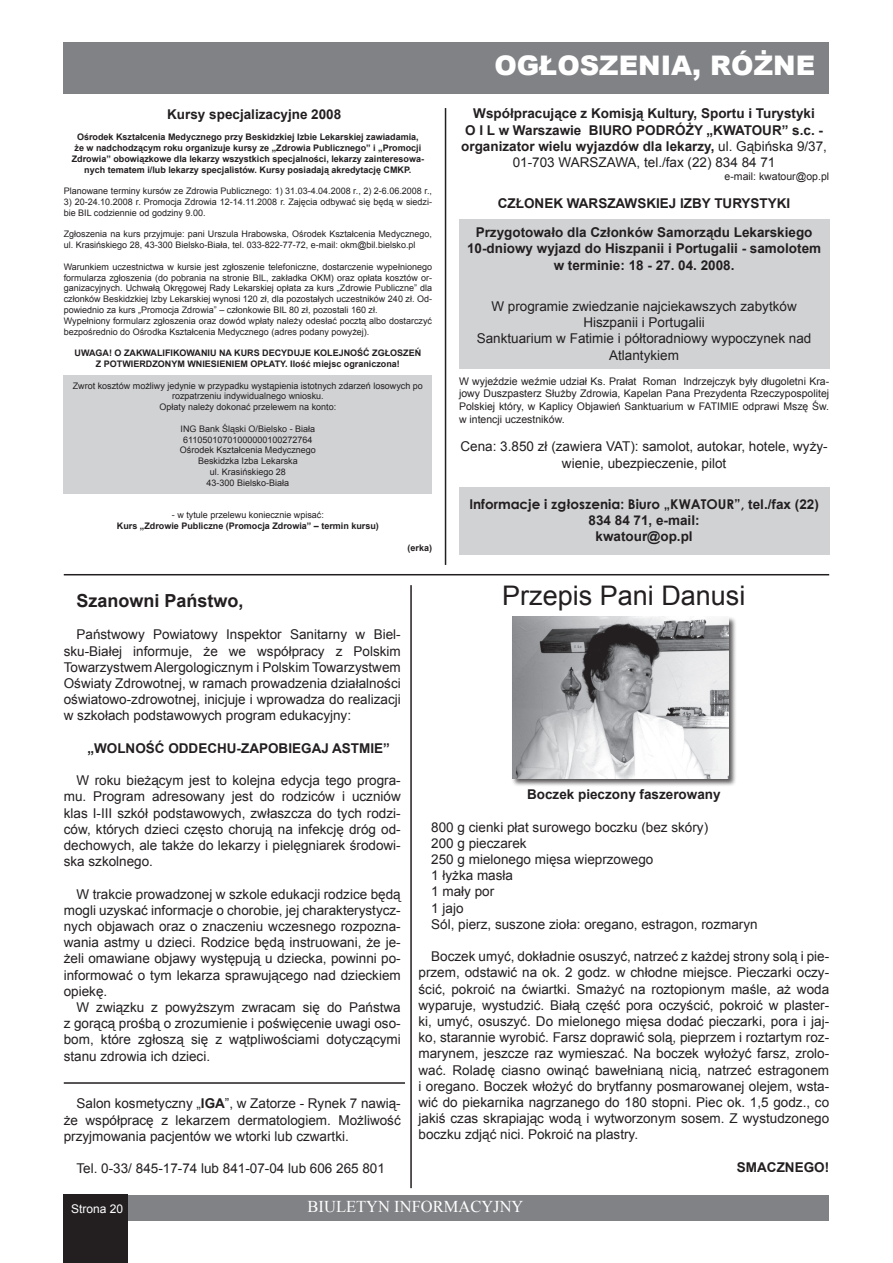
<style>
.page{position:relative;width:893px;height:1263px;background:#fff}
.page>*{position:absolute;margin:0;border:0;box-sizing:border-box;transform-origin:0 0}
.t1{font:27px "Arial";color:#231f20}
.t2{font:900 27px "Arial";color:#fff}
.t3{font:700 18px "Arial";color:#231f20}
.t4{font:16.5px "Times New Roman";color:#fff}
.t5{font:13.5px/16.2px "Arial";color:#231f20;text-align:justify}
.t6{font:700 13.5px/16.2px "Arial";color:#231f20;text-align:center}
.t7{font:700 13.5px "Century Gothic";color:#231f20}
.t8{font:12px "Arial";color:#fff}
.t9{font:10.5px/12.6px "Arial";color:#231f20;text-align:justify}
.t10{font:9px/10.8px "Arial";color:#231f20}
.t11{font:700 9px/10.8px "Arial";color:#231f20;text-align:center}
.s1{font-weight:400}
.s2{font-family:"Arial"}
.s3{font-weight:700}
</style>
<div class="page">
<div style="left:64px;top:43px;width:765px;height:51px;background:#808285"></div>
<div style="left:64px;top:1195px;width:765px;height:25px;background:#808285"></div>
<div style="left:64px;top:1195px;width:64px;height:68px;background:#231f20"></div>
<div style="left:64px;top:375px;width:368px;height:119px;background:#d1d2d4"></div>
<div style="left:459px;top:487px;width:370px;height:68px;background:#d1d2d4"></div>
<div style="left:459px;top:219px;width:370px;height:150px;background:#d1d2d4"></div>
<hr style="left:64px;top:574px;width:765px;height:1px;background:#231f20">
<hr style="left:64px;top:1082px;width:341px;height:2px;background:#231f20">
<hr style="left:410px;top:585px;width:2px;height:603px;background:#231f20">
<div style="left:512px;top:616px;width:225px;height:171px;background:#231f20;opacity:.75"></div>
<img style="left:512px;top:616px;width:216px;height:162px">
<hr style="left:445px;top:108px;width:1px;height:457px;background:#231f20">
<p class="t6" style="left:167px;top:106px;width:176px">Kursy specjalizacyjne 2008</p>
<p class="t11" style="left:72px;top:132px;width:354px">Ośrodek Kształcenia Medycznego przy Beskidzkiej Izbie Lekarskiej zawiadamia, że w nadchodzącym roku organizuje kursy ze „Zdrowia Publicznego” i „Promocji Zdrowia” obowiązkowe dla lekarzy wszystkich specjalności, lekarzy zainteresowa&shy;nych tematem i/lub lekarzy specjalistów. Kursy posiadają akredytację CMKP.</p>
<p class="t10" style="left:64px;top:186px;width:370px">Planowane terminy kursów ze Zdrowia Publicznego: 1) 31.03-4.04.2008 r., 2) 2-6.06.2008 r.,</p>
<p class="t10" style="left:64px;top:196px;width:370px">3) 20-24.10.2008 r. Promocja Zdrowia 12-14.11.2008 r. Zajęcia odbywać się będą w siedzi&shy;bie BIL codziennie od godziny 9.00.</p>
<p class="t10" style="left:64px;top:229px;width:370px">Zgłoszenia na kurs przyjmuje: pani Urszula Hrabowska, Ośrodek Kształcenia Medycznego, ul. Krasińskiego 28, 43-300 Bielsko-Biała, tel. 033-822-77-72, e-mail: okm@bil.bielsko.pl</p>
<p class="t10" style="left:64px;top:261px;width:370px">Warunkiem uczestnictwa w kursie jest zgłoszenie telefoniczne, dostarczenie wypełnionego formularza zgłoszenia (do pobrania na stronie BIL, zakładka OKM) oraz opłata kosztów or&shy;ganizacyjnych. Uchwałą Okręgowej Rady Lekarskiej opłata za kurs „Zdrowie Publiczne” dla członków Beskidzkiej Izby Lekarskiej wynosi 120 zł, dla pozostałych uczestników 240 zł. Od&shy;powiednio za kurs „Promocja Zdrowia” – członkowie BIL 80 zł, pozostali 160 zł.<br>Wypełniony formularz zgłoszenia oraz dowód wpłaty należy odesłać pocztą albo dostarczyć bezpośrednio do Ośrodka Kształcenia Medycznego (adres podany powyżej).</p>
<p class="t11" style="left:75px;top:348px;width:348px">UWAGA! O ZAKWALIFIKOWANIU NA KURS DECYDUJE KOLEJNOŚĆ ZGŁOSZEŃ<br>Z POTWIERDZONYM WNIESIENIEM OPŁATY. Ilość miejsc ograniczona!</p>
<p class="t10" style="left:73px;top:380px;width:352px;text-align:center">Zwrot kosztów możliwy jedynie w przypadku wystąpienia istotnych zdarzeń losowych po rozpatrzeniu indywidualnego wniosku.<br>Opłaty należy dokonać przelewem na konto:</p>
<p class="t10" style="left:180px;top:423px;width:138px;text-align:center">ING Bank Śląski O/Bielsko - Biała<br>61105010701000000100272764<br>Ośrodek Kształcenia Medycznego<br>Beskidzka Izba Lekarska<br>ul. Krasińskiego 28<br>43-300 Bielsko-Biała</p>
<p class="t10" style="left:172px;top:510px;width:154px">- w tytule przelewu koniecznie wpisać:</p>
<p class="t11" style="left:117px;top:521px;width:264px">Kurs „Zdrowie Publiczne (Promocja Zdrowia” – termin kursu)</p>
<p class="t11" style="left:407px;top:542px;width:26px">(erka)</p>
<h1 class="t2" style="left:494px;top:46px;width:322px">OGŁOSZENIA, RÓŻNE</h1>
<p class="t6" style="left:461px;top:106px;width:367px">Współpracujące z Komisją Kultury, Sportu i Turystyki<br>O I L w Warszawie BIURO PODRÓŻY „KWATOUR” s.c. - organizator wielu wyjazdów dla lekarzy, <span class="s1">ul. Gąbińska 9/37, 01-703 WARSZAWA, tel./fax (22) 834 84 71</span></p>
<p class="t9" style="left:725px;top:170px;width:106px">e-mail: kwatour@op.pl</p>
<p class="t6" style="left:476px;top:190px;width:338px;line-height:28.8px">CZŁONEK WARSZAWSKIEJ IZBY TURYSTYKI<br>Przygotowało dla Członków Samorządu Lekarskiego</p>
<p class="t6" style="left:467px;top:241px;width:356px">10-dniowy wyjazd do Hiszpanii i Portugalii - samolotem w terminie: 18 - 27. 04. 2008.</p>
<p class="t5" style="left:477px;top:298px;width:336px;text-align:center">W programie zwiedzanie najciekawszych zabytków Hiszpanii i Portugalii<br>Sanktuarium w Fatimie i półtoradniowy wypoczynek nad Atlantykiem</p>
<p class="t9" style="left:459px;top:375px;width:372px">W wyjeździe weźmie udział Ks. Prałat Roman Indrzejczyk były długoletni Kra&shy;jowy Duszpasterz Służby Zdrowia, Kapelan Pana Prezydenta Rzeczypospolitej Polskiej który, w Kaplicy Objawień Sanktuarium w FATIMIE odprawi Mszę Św. w intencji uczestników.</p>
<p class="t5" style="left:460px;top:439px;width:369px;text-align:center">Cena: 3.850 zł (zawiera VAT): samolot, autokar, hotele, wyży&shy;wienie, ubezpieczenie, pilot</p>
<p class="t7" style="left:469px;top:494px;width:351px">Informacje i zgłoszenia: Biuro „KWATOUR”, <span class="s2">tel./fax (22)</span></p>
<p class="t6" style="left:589px;top:513px;width:113px">834 84 71, e-mail: kwatour@op.pl</p>
<h2 class="t3" style="left:77px;top:589px;width:169px">Szanowni Państwo,</h2>
<p class="t5" style="left:64px;top:627px;width:338px;text-indent:13px">Państwowy Powiatowy Inspektor Sanitarny w Biel&shy;sku-Białej informuje, że we współpracy z Polskim Towarzystwem Alergologicznym i Polskim Towarzystwem Oświaty Zdrowotnej, w ramach prowadzenia działalności oświatowo-zdrowotnej, inicjuje i wprowadza do realizacji w szkołach podstawowych program edukacyjny:</p>
<p class="t6" style="left:87px;top:740px;width:304px">„WOLNOŚĆ ODDECHU-ZAPOBIEGAJ ASTMIE”</p>
<p class="t5" style="left:64px;top:772px;width:338px;text-indent:13px">W roku bieżącym jest to kolejna edycja tego progra&shy;mu. Program adresowany jest do rodziców i uczniów klas I-III szkół podstawowych, zwłaszcza do tych rodzi&shy;ców, których dzieci często chorują na infekcję dróg od&shy;dechowych, ale także do lekarzy i pielęgniarek środowi&shy;ska szkolnego.</p>
<p class="t5" style="left:64px;top:886px;width:338px;text-indent:13px">W trakcie prowadzonej w szkole edukacji rodzice będą mogli uzyskać informacje o chorobie, jej charakterystycz&shy;nych objawach oraz o znaczeniu wczesnego rozpozna&shy;wania astmy u dzieci. Rodzice będą instruowani, że je&shy;żeli omawiane objawy występują u dziecka, powinni po&shy;informować o tym lekarza sprawującego nad dzieckiem opiekę.</p>
<p class="t5" style="left:64px;top:999px;width:338px;text-indent:13px">W związku z powyższym zwracam się do Państwa z gorącą prośbą o zrozumienie i poświęcenie uwagi oso&shy;bom, które zgłoszą się z wątpliwościami dotyczącymi stanu zdrowia ich dzieci.</p>
<p class="t5" style="left:64px;top:1096px;width:338px;text-indent:13px">Salon kosmetyczny „<span class="s3">IGA</span>”, w Zatorze - Rynek 7 nawią&shy;że współpracę z lekarzem dermatologiem. Możliwość przyjmowania pacjentów we wtorki lub czwartki.</p>
<p class="t5" style="left:77px;top:1160px;width:310px">Tel. 0-33/ 845-17-74 lub 841-07-04 lub 606 265 801</p>
<h1 class="t1" style="left:502px;top:577px;width:245px">Przepis Pani Danusi</h1>
<p class="t6" style="left:527px;top:787px;width:195px">Boczek pieczony faszerowany</p>
<p class="t5" style="left:431px;top:819px;width:328px;text-align:left">800 g cienki płat surowego boczku (bez skóry)<br>200 g pieczarek<br>250 g mielonego mięsa wieprzowego<br>1 łyżka masła<br>1 mały por<br>1 jajo<br>Sól, pierz, suszone zioła: oregano, estragon, rozmaryn</p>
<p class="t5" style="left:418px;top:948px;width:412px;text-indent:13px">Boczek umyć, dokładnie osuszyć, natrzeć z każdej strony solą i pie&shy;przem, odstawić na ok. 2 godz. w chłodne miejsce. Pieczarki oczy&shy;ścić, pokroić na ćwiartki. Smażyć na roztopionym maśle, aż woda wyparuje, wystudzić. Białą część pora oczyścić, pokroić w plaster&shy;ki, umyć, osuszyć. Do mielonego mięsa dodać pieczarki, pora i jaj&shy;ko, starannie wyrobić. Farsz doprawić solą, pieprzem i roztartym roz&shy;marynem, jeszcze raz wymieszać. Na boczek wyłożyć farsz, zrolo&shy;wać. Roladę ciasno owinąć bawełnianą nicią, natrzeć estragonem i oregano. Boczek włożyć do brytfanny posmarowanej olejem, wsta&shy;wić do piekarnika nagrzanego do 180 stopni. Piec ok. 1,5 godz., co jakiś czas skrapiając wodą i wytworzonym sosem. Z wystudzonego boczku zdjąć nici. Pokroić na plastry.</p>
<p class="t6" style="left:737px;top:1159px;width:94px">SMACZNEGO!</p>
<p class="t8" style="left:71px;top:1201px;width:54px">Strona 20</p>
<p class="t4" style="left:308px;top:1195px;width:217px">BIULETYN INFORMACYJNY</p>
</div>
